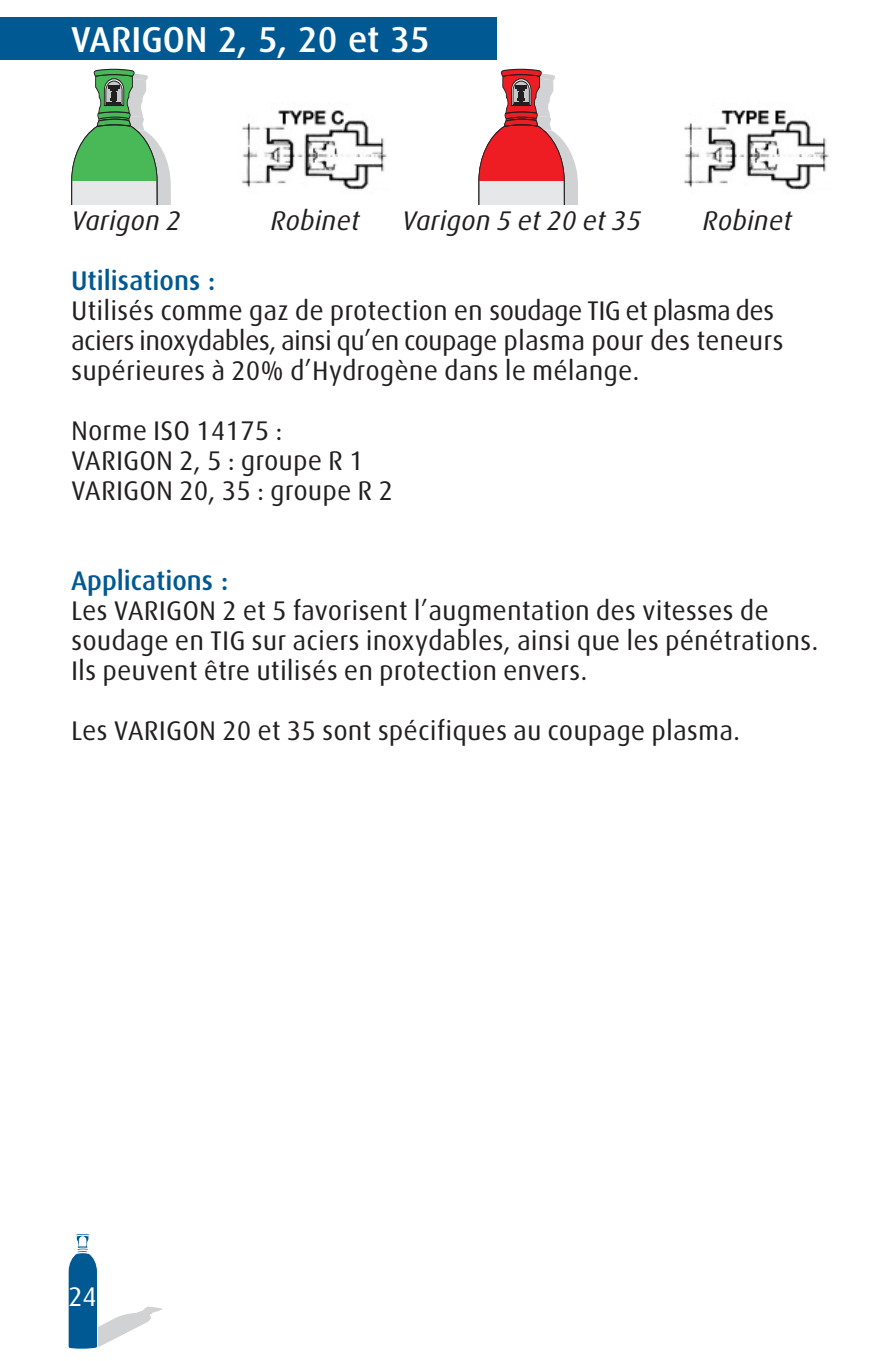
<style>
.page{position:relative;width:893px;height:1361px;background:#fff}
.page>*{position:absolute;margin:0;border:0;box-sizing:border-box;transform-origin:0 0}
.t1{font:500 36px "Linde Dax";color:#fff}
.t2{font:27px/30px "Linde Dax";color:#231f20}
.t3{font:italic 27px "Linde Dax";color:#231f20}
.t4{font:500 27px "Linde Dax";color:#005992}
.t5{font:27px "Linde Dax";color:#fff}
</style>
<div class="page">
<svg style="left:71px;top:69px;width:100px;height:135px"></svg>
<svg style="left:478px;top:69px;width:100px;height:135px"></svg>
<img style="left:684px;top:110px;width:145px;height:81px">
<img style="left:242px;top:110px;width:145px;height:81px">
<div style="left:0;top:17px;width:497px;height:43px;background:#005992"></div>
<svg style="left:68px;top:1233px;width:93px;height:116px"></svg>
<h1 class="t1" style="left:71px;top:19px;width:360px">VARIGON 2, 5, 20 et 35</h1>
<p class="t3" style="left:71px;top:205px;width:111px">Varigon 2</p>
<p class="t3" style="left:270px;top:205px;width:91px">Robinet</p>
<p class="t3" style="left:402px;top:205px;width:241px">Varigon 5 et 20 et 35</p>
<p class="t3" style="left:703px;top:205px;width:91px">Robinet</p>
<p class="t4" style="left:71px;top:265px;width:146px">Utilisations :</p>
<p class="t2" style="left:71px;top:295px;width:714px">Utilisés comme gaz de protection en soudage TIG et plasma des aciers inoxydables, ainsi qu’en coupage plasma pour des teneurs supérieures à 20% d’Hydrogène dans le mélange.</p>
<p class="t2" style="left:71px;top:415px;width:324px">Norme ISO 14175 :<br>VARIGON 2, 5 : groupe R 1<br>VARIGON 20, 35 : groupe R 2</p>
<p class="t4" style="left:71px;top:565px;width:159px">Applications :</p>
<p class="t2" style="left:71px;top:595px;width:749px">Les VARIGON 2 et 5 favorisent l’augmentation des vitesses de soudage en TIG sur aciers inoxydables, ainsi que les pénétrations.<br>Ils peuvent être utilisés en protection envers.</p>
<p class="t2" style="left:71px;top:715px;width:671px">Les VARIGON 20 et 35 sont spécifiques au coupage plasma.</p>
<p class="t5" style="left:68px;top:1282px;width:30px">24</p>
</div>
